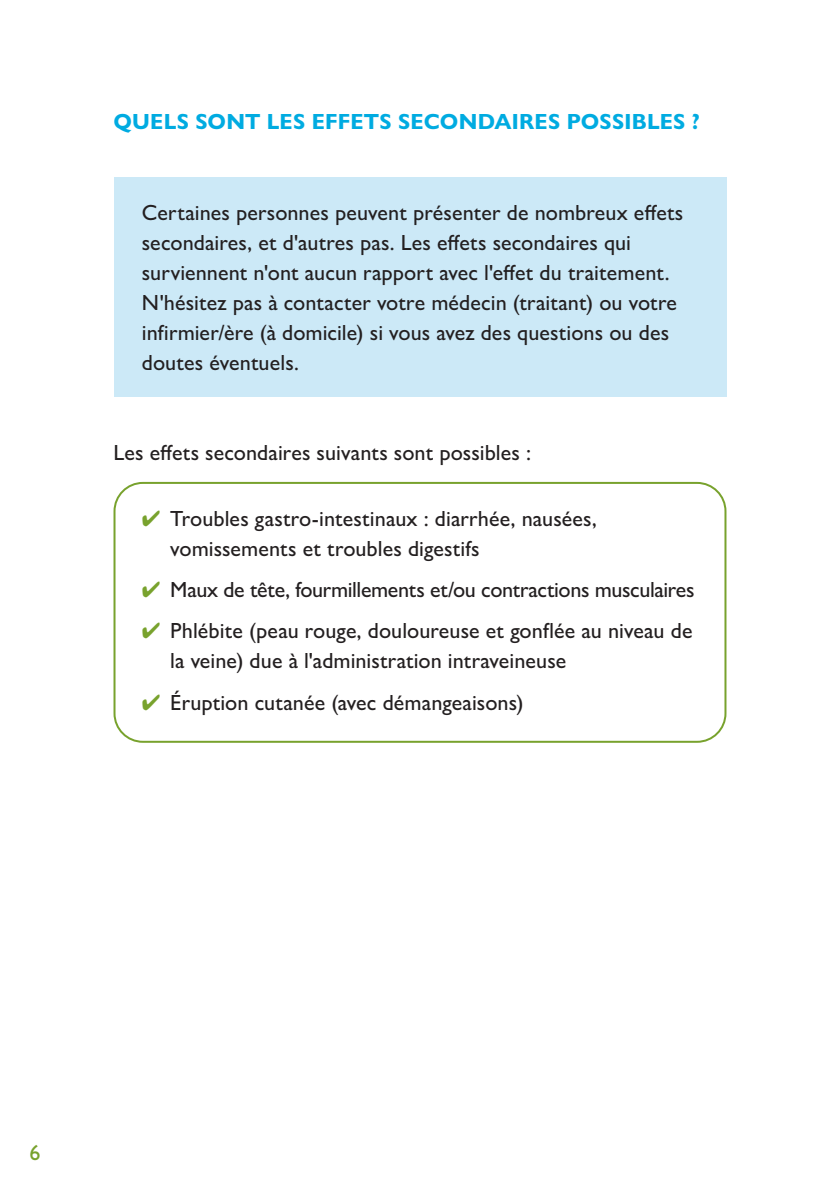
<style>
.page{position:relative;width:840px;height:1191px;background:#fff}
.page>*{position:absolute;margin:0;border:0;box-sizing:border-box;transform-origin:0 0}
.t1{font:500 22px/30px "Gill Sans Nova";color:#231f20}
.t2{font:700 22px "Gill Sans Nova";letter-spacing:.01em;color:#00abe1}
.t3{font:500 22px "Gill Sans Nova";color:#78a22d}
.s1{color:#78a22d}
</style>
<div class="page">
<div style="left:113px;top:177px;width:613px;height:220px;background:#cce9f7"></div>
<div style="left:113px;top:482px;width:613px;height:261px;border:2px solid #78a22d;border-radius:28px"></div>
<p class="t2" style="left:113px;top:108px;width:587px">QUELS SONT LES EFFETS SECONDAIRES POSSIBLES ?</p>
<p class="t1" style="left:142px;top:197px;width:542px">Certaines personnes peuvent présenter de nombreux effets secondaires, et d'autres pas. Les effets secondaires qui surviennent n'ont aucun rapport avec l'effet du traitement.<br>N'hésitez pas à contacter votre médecin (traitant) ou votre infirmier/ère (à domicile) si vous avez des questions ou des doutes éventuels.</p>
<p class="t1" style="left:113px;top:437px;width:419px">Les effets secondaires suivants sont possibles :</p>
<p class="t1" style="left:170px;top:503px;width:428px;text-indent:-28px"><span class="s1">✔</span> Troubles gastro-intestinaux : diarrhée, nausées, vomissements et troubles digestifs</p>
<p class="t1" style="left:142px;top:574px;width:554px"><span class="s1">✔</span> Maux de tête, fourmillements et/ou contractions musculaires</p>
<p class="t1" style="left:170px;top:615px;width:523px;text-indent:-28px"><span class="s1">✔</span> Phlébite (peau rouge, douloureuse et gonflée au niveau de la veine) due à l'administration intraveineuse</p>
<p class="t1" style="left:142px;top:687px;width:383px"><span class="s1">✔</span> Éruption cutanée (avec démangeaisons)</p>
<p class="t3" style="left:29px;top:1138px;width:13px">6</p>
</div>
